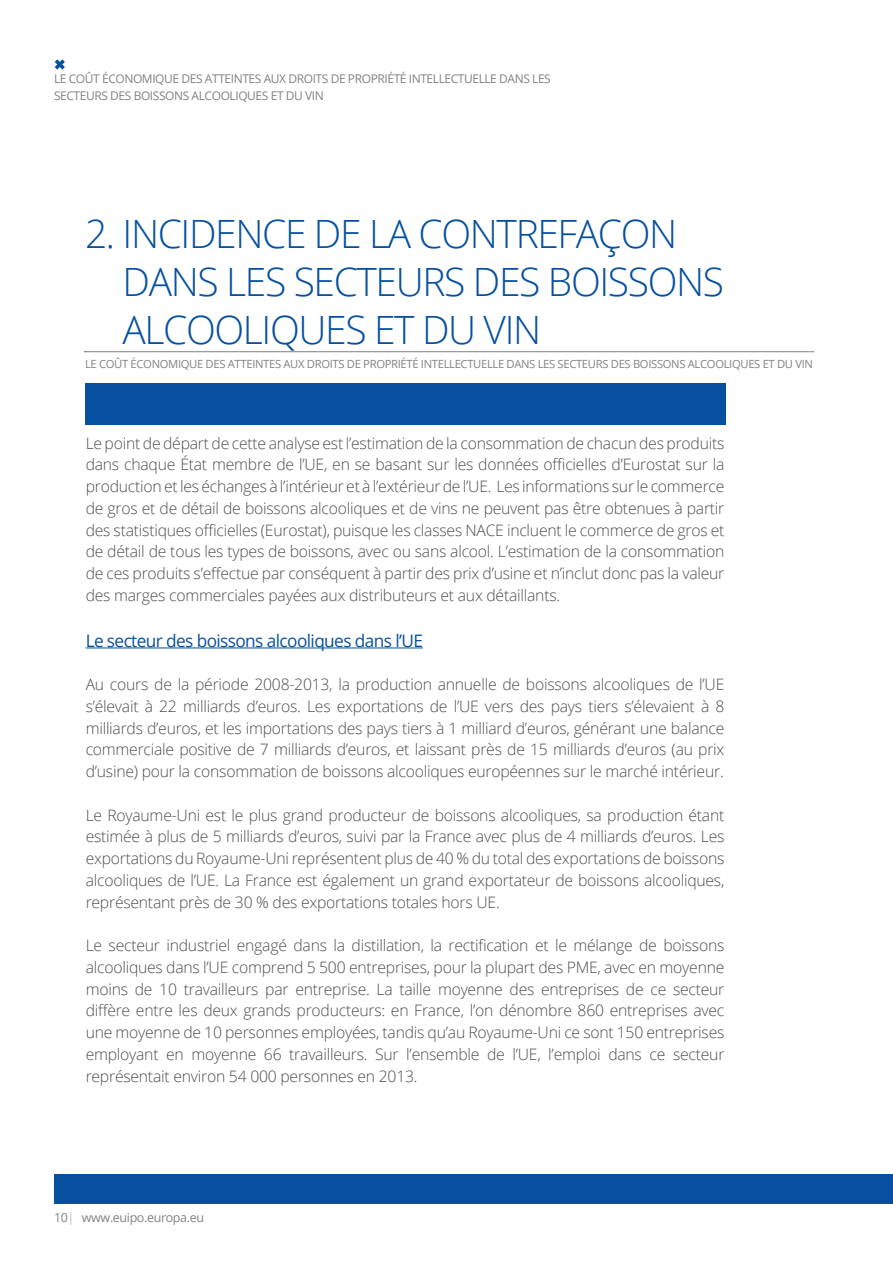
<style>
.page{position:relative;width:893px;height:1263px;background:#fff}
.page>*{position:absolute;margin:0;border:0;box-sizing:border-box;transform-origin:0 0}
.t1{font:300 39px/48px "Open Sans";letter-spacing:-.035em;color:#06509f}
.t2{font:17.25px "Open Sans";letter-spacing:-.035em;color:#06509f}
.t3{font:300 15.75px/21.8px "Open Sans";letter-spacing:-.015em;color:#4d4d4f;text-align:justify}
.t4{font:12.45px "Open Sans";letter-spacing:-.03em;color:#808285}
.t5{font:12px/17.1px "Open Sans";letter-spacing:-.035em;color:#808285}
.t6{font:11.25px "Open Sans";letter-spacing:-.03em;color:#808285}
.s1{color:#bcbec0}
</style>
<div class="page">
<div style="left:54px;top:1175px;width:839px;height:29px;background:#06509f"></div>
<svg style="left:55px;top:59px;width:10px;height:11px"></svg>
<div style="left:85px;top:384px;width:641px;height:41px;background:#06509f"></div>
<hr style="left:86px;top:647px;width:337px;height:1px;background:#06509f">
<svg style="left:84px;top:351px;width:730px;height:1px"></svg>
<p class="t5" style="left:54px;top:70px;width:498px">LE COÛT ÉCONOMIQUE DES ATTEINTES AUX DROITS DE PROPRIÉTÉ INTELLECTUELLE DANS LES<br>SECTEURS DES BOISSONS ALCOOLIQUES ET DU VIN</p>
<h1 class="t1" style="left:123px;top:209px;width:603px;text-indent:-38px">2. INCIDENCE DE LA CONTREFAÇON<br>DANS LES SECTEURS DES BOISSONS<br>ALCOOLIQUES ET DU VIN</h1>
<p class="t6" style="left:85px;top:356px;width:729px">LE COÛT ÉCONOMIQUE DES ATTEINTES AUX DROITS DE PROPRIÉTÉ INTELLECTUELLE DANS LES SECTEURS DES BOISSONS ALCOOLIQUES ET DU VIN</p>
<p class="t3" style="left:86px;top:432px;width:640px">Le point de départ de cette analyse est l’estimation de la consommation de chacun des produits dans chaque État membre de l’UE, en se basant sur les données officielles d’Eurostat sur la production et les échanges à l’intérieur et à l’extérieur de l’UE. Les informations sur le commerce de gros et de détail de boissons alcooliques et de vins ne peuvent pas être obtenues à partir des statistiques officielles (Eurostat), puisque les classes NACE incluent le commerce de gros et de détail de tous les types de boissons, avec ou sans alcool. L’estimation de la consommation de ces produits s’effectue par conséquent à partir des prix d’usine et n’inclut donc pas la valeur des marges commerciales payées aux distributeurs et aux détaillants.</p>
<p class="t2" style="left:86px;top:629px;width:339px">Le secteur des boissons alcooliques dans l’UE</p>
<p class="t3" style="left:86px;top:673px;width:640px">Au cours de la période 2008-2013, la production annuelle de boissons alcooliques de l’UE s’élevait à 22 milliards d’euros. Les exportations de l’UE vers des pays tiers s’élevaient à 8 milliards d’euros, et les importations des pays tiers à 1 milliard d’euros, générant une balance commerciale positive de 7 milliards d’euros, et laissant près de 15 milliards d’euros (au prix d’usine) pour la consommation de boissons alcooliques européennes sur le marché intérieur.</p>
<p class="t3" style="left:86px;top:804px;width:640px">Le Royaume-Uni est le plus grand producteur de boissons alcooliques, sa production étant estimée à plus de 5 milliards d’euros, suivi par la France avec plus de 4 milliards d’euros. Les exportations du Royaume-Uni représentent plus de 40 % du total des exportations de boissons alcooliques de l’UE. La France est également un grand exportateur de boissons alcooliques, représentant près de 30 % des exportations totales hors UE.</p>
<p class="t3" style="left:86px;top:934px;width:640px">Le secteur industriel engagé dans la distillation, la rectification et le mélange de boissons alcooliques dans l’UE comprend 5 500 entreprises, pour la plupart des PME, avec en moyenne moins de 10 travailleurs par entreprise. La taille moyenne des entreprises de ce secteur diffère entre les deux grands producteurs: en France, l’on dénombre 860 entreprises avec une moyenne de 10 personnes employées, tandis qu’au Royaume-Uni ce sont 150 entreprises employant en moyenne 66 travailleurs. Sur l’ensemble de l’UE, l’emploi dans ce secteur représentait environ 54 000 personnes en 2013.</p>
<p class="t4" style="left:54px;top:1209px;width:152px">10<span class="s1">|</span> www.euipo.europa.eu</p>
</div>
